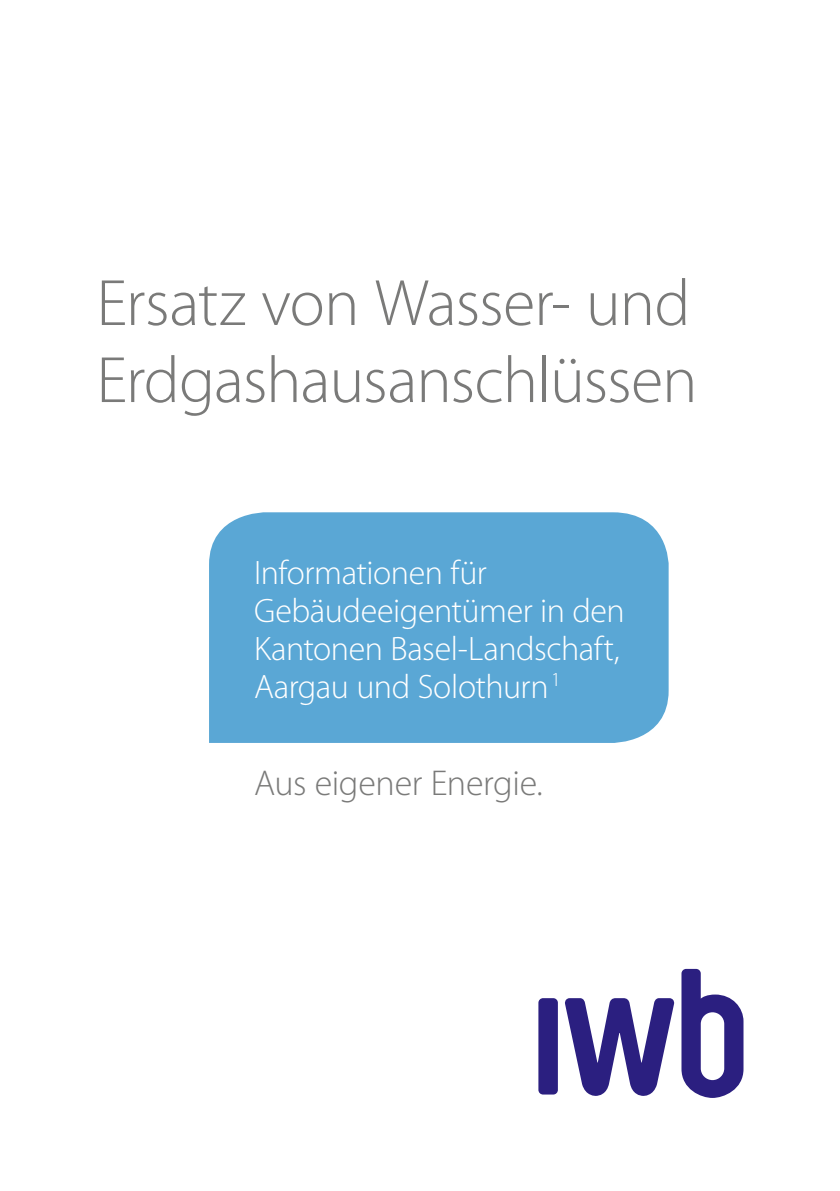
<style>
.page{position:relative;width:840px;height:1191px;background:#fff}
.page>*{position:absolute;margin:0;border:0;box-sizing:border-box;transform-origin:0 0}
.t1{font:300 66px/77px "Myriad Pro";letter-spacing:-.015em;color:#7a7a79}
.t2{font:300 36px "Myriad Pro";letter-spacing:-.01em;color:#7a7a79}
.t3{font:300 34px/38px "Myriad Pro";letter-spacing:-.015em;color:#fff}
</style>
<div class="page">
<div style="left:538px;top:998px;width:19px;height:96px;background:#2b1f80;border-radius:5px"></div>
<svg style="left:681px;top:969px;width:62px;height:129px"></svg>
<svg style="left:565px;top:998px;width:109px;height:98px"></svg>
<div style="left:209px;top:512px;width:459px;height:231px;background:#5aa7d5"></div>
<h1 class="t1" style="left:96px;top:265px;width:602px">Ersatz von Wasser- und<br>Erdgashausanschlüssen</h1>
<p class="t3" style="left:254px;top:554px;width:372px">Informationen für<br>Gebäudeeigentümer in den<br>Kantonen Basel-Landschaft,<br>Aargau und Solothurn<sup>1</sup></p>
<p class="t2" style="left:254px;top:763px;width:290px">Aus eigener Energie.</p>
</div>
